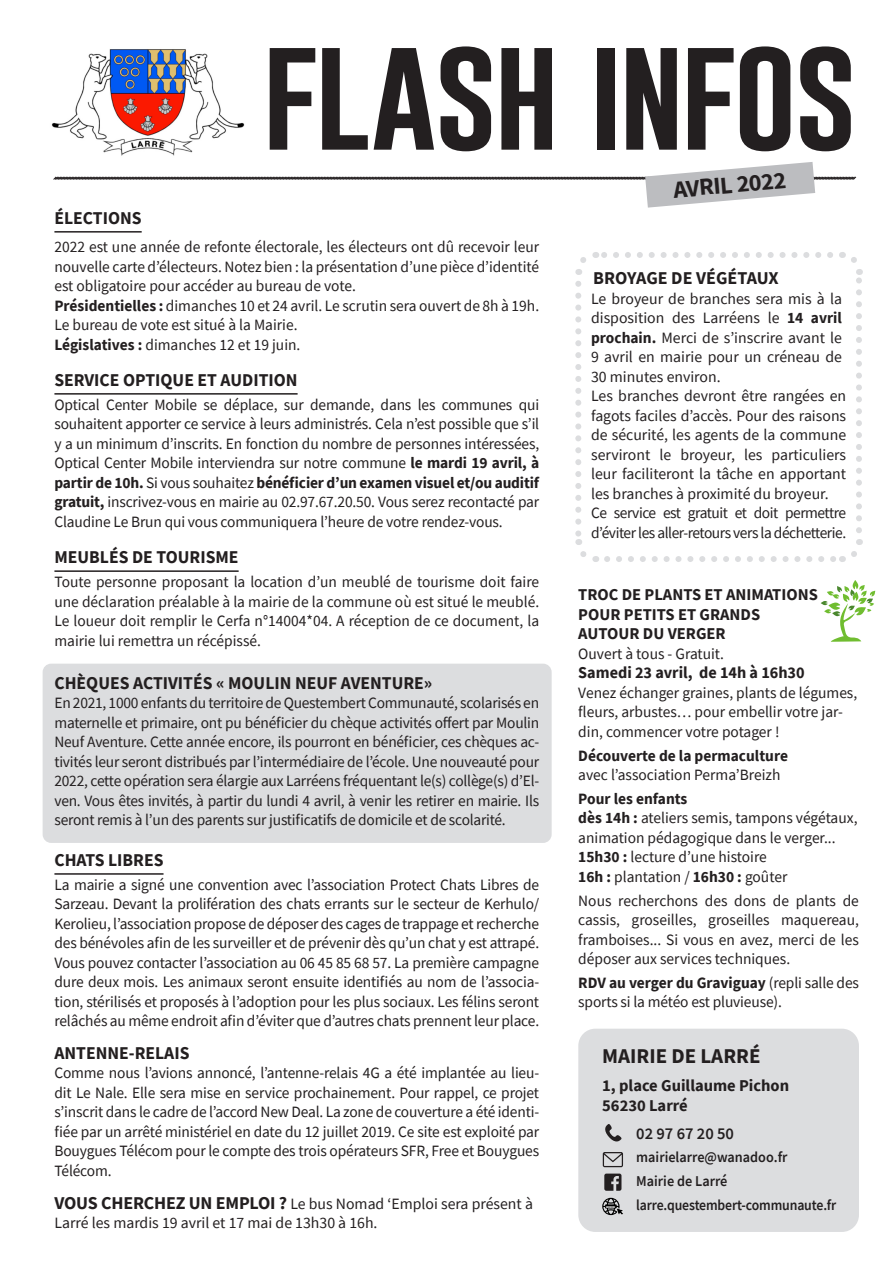
<style>
.page{position:relative;width:893px;height:1263px;background:#fff}
.page>*{position:absolute;margin:0;border:0;box-sizing:border-box;transform-origin:0 0}
.t1{font:106.05px "Gobold Lowplus";letter-spacing:-.035em;color:#231f20;scale:1.2 1}
.t2{font:700 24.15px "Source Sans Pro";color:#231f20}
.t3{font:700 21px "Source Sans Pro";color:#231f20}
.texte_courant{font:700 18px "Source Sans Pro";color:#231f20}
.texte_courant-2{font:700 16.5px/19.5px "Source Sans Pro";color:#231f20}
.texte_courant-3{font:600 16.5px "Source Sans Pro";color:#231f20}
.texte_courant-4{font:15.75px/19.5px "Source Sans Pro";color:#231f20;text-align:justify}
.texte_courant-5{font:15.75px/19.5px "Source Sans Pro";letter-spacing:-.03em;color:#231f20}
.texte_courant-6{font:600 15px "Source Sans Pro";letter-spacing:-.01em;color:#231f20;scale:.95 1}
.texte_courant-7{font:600 15px "Source Sans Pro";letter-spacing:-.01em;color:#231f20;scale:.92 1}
.t4{font:800 3.3px "Open Sans";color:#fff}
.s1{font-weight:700}
.s2{font-weight:700;font-size:18px}
</style>
<div class="page">
<div style="left:43px;top:664px;width:509px;height:179px;background:#dcdddf;border-radius:9px"></div>
<svg style="left:607px;top:556px;width:229px;height:6px"></svg>
<svg style="left:575px;top:284px;width:22px;height:278px"></svg>
<svg style="left:842px;top:539px;width:21px;height:23px"></svg>
<svg style="left:841px;top:252px;width:21px;height:278px"></svg>
<svg style="left:575px;top:252px;width:255px;height:23px"></svg>
<hr style="left:54px;top:231px;width:88px;height:2px;background:#231f20">
<hr style="left:54px;top:393px;width:244px;height:2px;background:#231f20">
<hr style="left:54px;top:570px;width:185px;height:2px;background:#231f20">
<hr style="left:54px;top:873px;width:110px;height:2px;background:#231f20">
<div style="left:578px;top:1029px;width:281px;height:203px;background:#dcdddf;border-radius:17px"></div>
<svg style="left:604px;top:1173px;width:17px;height:18px"></svg>
<svg style="left:603px;top:1152px;width:20px;height:15px"></svg>
<svg style="left:605px;top:1124px;width:16px;height:17px"></svg>
<svg style="left:602px;top:1198px;width:21px;height:17px"></svg>
<img style="left:51px;top:49px;width:194px;height:107px">
<svg style="left:53px;top:162px;width:804px;height:46px"></svg>
<svg style="left:821px;top:580px;width:54px;height:62px"></svg>
<p class="t1" style="left:262px;top:31px;width:498px">FLASH INFOS</p>
<p class="t2" style="left:672px;top:173px;width:115px;rotate:-5deg">AVRIL 2022</p>
<p class="texte_courant" style="left:54px;top:206px;width:89px">ÉLECTIONS</p>
<p class="texte_courant-4" style="left:54px;top:237px;width:486px">2022 est une année de refonte électorale, les électeurs ont dû recevoir leur nouvelle carte d’électeurs. Notez bien : la présentation d’une pièce d’identité est obligatoire pour accéder au bureau de vote.</p>
<p class="texte_courant-4" style="left:54px;top:295px;width:486px"><span class="s1">Présidentielles :</span> dimanches 10 et 24 avril. Le scrutin sera ouvert de 8h à 19h.<br>Le bureau de vote est situé à la Mairie.</p>
<p class="texte_courant-4" style="left:54px;top:334px;width:247px"><span class="s1">Législatives :</span> dimanches 12 et 19 juin.</p>
<p class="texte_courant" style="left:54px;top:368px;width:245px">SERVICE OPTIQUE ET AUDITION</p>
<p class="texte_courant-4" style="left:54px;top:395px;width:486px">Optical Center Mobile se déplace, sur demande, dans les communes qui souhaitent apporter ce service à leurs administrés. Cela n’est possible que s’il y a un minimum d’inscrits. En fonction du nombre de personnes intéressées, Optical Center Mobile interviendra sur notre commune <span class="s1">le mardi 19 avril, à partir de 10h.</span> Si vous souhaitez <span class="s1">bénéficier d’un examen visuel et/ou auditif gratuit,</span> inscrivez-vous en mairie au 02.97.67.20.50. Vous serez recontacté par Claudine Le Brun qui vous communiquera l’heure de votre rendez-vous.</p>
<p class="texte_courant" style="left:54px;top:545px;width:186px">MEUBLÉS DE TOURISME</p>
<p class="texte_courant-4" style="left:54px;top:572px;width:486px">Toute personne proposant la location d’un meublé de tourisme doit faire une déclaration préalable à la mairie de la commune où est situé le meublé.<br>Le loueur doit remplir le Cerfa n°14004*04. A réception de ce document, la mairie lui remettra un récépissé.</p>
<p class="texte_courant" style="left:54px;top:671px;width:379px">CHÈQUES ACTIVITÉS « MOULIN NEUF AVENTURE»</p>
<p class="texte_courant-4" style="left:54px;top:693px;width:486px">En 2021, 1000 enfants du territoire de Questembert Communauté, scolarisés en maternelle et primaire, ont pu bénéficier du chèque activités offert par Moulin Neuf Aventure. Cette année encore, ils pourront en bénéficier, ces chèques ac&shy;tivités leur seront distribués par l’intermédiaire de l’école. Une nouveauté pour 2022, cette opération sera élargie aux Larréens fréquentant le(s) collège(s) d’El&shy;ven. Vous êtes invités, à partir du lundi 4 avril, à venir les retirer en mairie. Ils seront remis à l’un des parents sur justificatifs de domicile et de scolarité.</p>
<p class="texte_courant" style="left:54px;top:848px;width:111px">CHATS LIBRES</p>
<p class="texte_courant-4" style="left:54px;top:875px;width:486px">La mairie a signé une convention avec l’association Protect Chats Libres de Sarzeau. Devant la prolifération des chats errants sur le secteur de Kerhulo/ Kerolieu, l’association propose de déposer des cages de trappage et recherche des bénévoles afin de les surveiller et de prévenir dès qu’un chat y est attrapé.<br>Vous pouvez contacter l’association au 06 45 85 68 57. La première campagne dure deux mois. Les animaux seront ensuite identifiés au nom de l’associa&shy;tion, stérilisés et proposés à l’adoption pour les plus sociaux. Les félins seront relâchés au même endroit afin d’éviter que d’autres chats prennent leur place.</p>
<p class="texte_courant" style="left:54px;top:1040px;width:137px">ANTENNE-RELAIS</p>
<p class="texte_courant-4" style="left:54px;top:1063px;width:486px">Comme nous l’avions annoncé, l’antenne-relais 4G a été implantée au lieu&shy;dit Le Nale. Elle sera mise en service prochainement. Pour rappel, ce projet s’inscrit dans le cadre de l’accord New Deal. La zone de couverture a été identi&shy;fiée par un arrêté ministériel en date du 12 juillet 2019. Ce site est exploité par Bouygues Télécom pour le compte des trois opérateurs SFR, Free et Bouygues Télécom.</p>
<p class="texte_courant-4" style="left:54px;top:1194px;width:480px"><span class="s2">VOUS CHERCHEZ UN EMPLOI ?</span> Le bus Nomad ‘Emploi sera présent à<br>Larré les mardis 19 avril et 17 mai de 13h30 à 16h.</p>
<p class="texte_courant" style="left:593px;top:266px;width:187px">BROYAGE DE VÉGÉTAUX</p>
<p class="texte_courant-4" style="left:591px;top:288px;width:252px">Le broyeur de branches sera mis à la disposition des Larréens le <span class="s1">14 avril prochain.</span> Merci de s’inscrire avant le 9 avril en mairie pour un créneau de 30 minutes environ.</p>
<p class="texte_courant-4" style="left:591px;top:386px;width:257px">Les branches devront être rangées en fagots faciles d’accès. Pour des raisons de sécurité, les agents de la commune serviront le broyeur, les particuliers leur faciliteront la tâche en apportant les branches à proximité du broyeur.</p>
<p class="texte_courant-5" style="left:591px;top:503px;width:257px">Ce service est gratuit et doit permettre d’éviter les aller-retours vers la déchetterie.</p>
<p class="texte_courant-2" style="left:578px;top:585px;width:241px">TROC DE PLANTS ET ANIMATIONS<br>POUR PETITS ET GRANDS<br>AUTOUR DU VERGER</p>
<p class="texte_courant-4" style="left:578px;top:644px;width:147px">Ouvert à tous - Gratuit.</p>
<p class="texte_courant-2" style="left:578px;top:663px;width:228px">Samedi 23 avril, de 14h à 16h30</p>
<p class="texte_courant-4" style="left:578px;top:683px;width:280px;text-align:left">Venez échanger graines, plants de légumes, fleurs, arbustes… pour embellir votre jar&shy;din, commencer votre potager !</p>
<p class="texte_courant-4" style="left:578px;top:745px;width:211px"><span class="s1">Découverte de la permaculture </span>avec l’association Perma’Breizh</p>
<p class="texte_courant-4" style="left:578px;top:789px;width:281px;text-align:left"><span class="s1">Pour les enfants<br>dès 14h :</span> ateliers semis, tampons végétaux, animation pédagogique dans le verger...</p>
<p class="texte_courant-4" style="left:578px;top:847px;width:190px"><span class="s1">15h30 :</span> lecture d’une histoire</p>
<p class="texte_courant-4" style="left:578px;top:867px;width:211px"><span class="s1">16h :</span> plantation / <span class="s1">16h30 :</span> goûter</p>
<p class="texte_courant-4" style="left:578px;top:890px;width:282px">Nous recherchons des dons de plants de cassis, groseilles, groseilles maquereau, framboises... Si vous en avez, merci de les déposer aux services techniques.</p>
<p class="texte_courant-4" style="left:578px;top:973px;width:282px"><span class="s1">RDV au verger du Graviguay</span> (repli salle des sports si la météo est pluvieuse).</p>
<p class="t3" style="left:602px;top:1042px;width:160px">MAIRIE DE LARRÉ</p>
<p class="texte_courant-2" style="left:602px;top:1075px;width:188px">1, place Guillaume Pichon<br>56230 Larré</p>
<p class="texte_courant-3" style="left:636px;top:1122px;width:99px">02 97 67 20 50</p>
<p class="texte_courant-6" style="left:636px;top:1147px;width:161px">mairielarre@wanadoo.fr</p>
<p class="texte_courant-6" style="left:636px;top:1171px;width:97px">Mairie de Larré</p>
<p class="t4" style="left:606px;top:1204px;width:10px">www</p>
<p class="texte_courant-7" style="left:636px;top:1195px;width:219px">larre.questembert-communaute.fr</p>
</div>
